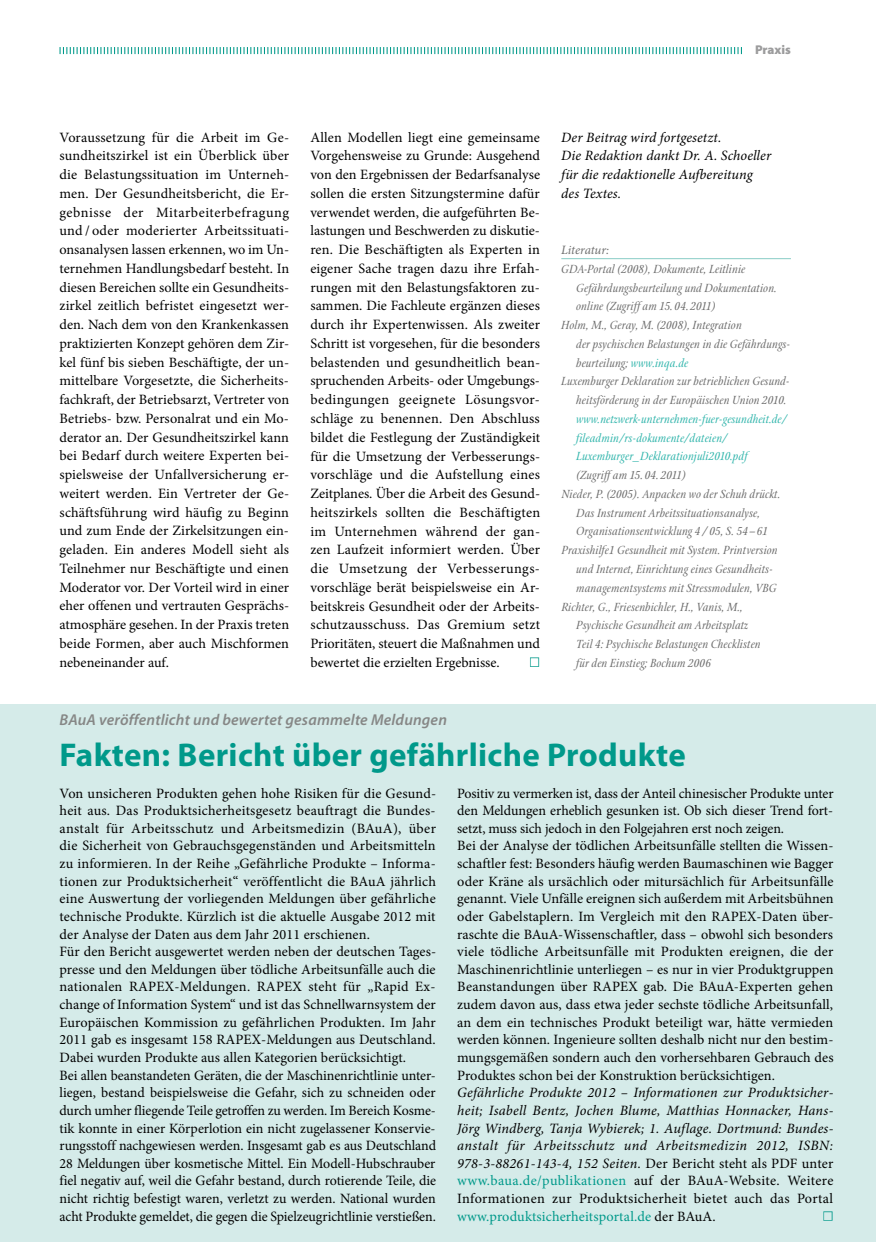
<style>
.page{position:relative;width:876px;height:1242px;background:#fff}
.page>*{position:absolute;margin:0;border:0;box-sizing:border-box;transform-origin:0 0}
.t1{font:700 33px "Myriad Pro";letter-spacing:.01em;color:#00998a}
.t2{font:27px "Minion Pro";color:#d5ebe9}
.t3{font:italic 600 15.75px "Myriad Pro";letter-spacing:.01em;color:#868786}
.t4{font:14.25px/18.8px "Minion Pro";letter-spacing:.005em;color:#000}
.t5{font:italic 14.25px/17.7px "Minion Pro";letter-spacing:.005em;color:#000}
.t6{font:italic 12.75px "Stone Print";letter-spacing:.005em;color:#6e6e6e}
.t7{font:italic 12.75px/18.8px "Stone Print";letter-spacing:.005em;color:#34b6ad}
.t8{font:italic 12.75px "Minion Pro";letter-spacing:-.01em;color:#6e6e6e}
.t9{font:900 12.75px "Myriad Pro";color:#9c9c9d}
.s1{font-size:27px;color:#fff}
.s2{color:#34b6ad}
.s3{font-style:normal}
.s4{font-style:normal;color:#00998a}
</style>
<div class="page">
<div style="left:530px;top:657px;width:9px;height:10px;border:2px solid #00998a"></div>
<hr style="left:561px;top:258px;width:230px;height:1px;background:#88ccc5">
<svg style="left:60px;top:47px;width:682px;height:7px"></svg>
<div style="left:0;top:704px;width:876px;height:538px;background:#d5ebe9"></div>
<div style="left:823px;top:1211px;width:9px;height:9px;border:2px solid #00998a"></div>
<p class="t9" style="left:755px;top:43px;width:37px">Praxis</p>
<p class="t4" style="left:60px;top:128px;width:231px;text-align:justify">Voraussetzung für die Arbeit im Ge&shy;sundheitszirkel ist ein Überblick über die Belastungssituation im Unterneh&shy;men. Der Gesundheitsbericht, die Er&shy;gebnisse der Mitarbeiterbefragung und / oder moderierter Arbeitssituati&shy;onsanalysen lassen erkennen, wo im Un&shy;ternehmen Handlungsbedarf besteht. In diesen Bereichen sollte ein Gesundheits&shy;zirkel zeitlich befristet eingesetzt wer&shy;den. Nach dem von den Krankenkassen praktizierten Konzept gehören dem Zir&shy;kel fünf bis sieben Beschäftigte, der un&shy;mittelbare Vorgesetzte, die Sicherheits&shy;fachkraft, der Betriebsarzt, Vertreter von Betriebs- bzw. Personalrat und ein Mo&shy;derator an. Der Gesundheitszirkel kann bei Bedarf durch weitere Experten bei&shy;spielsweise der Unfallversicherung er&shy;weitert werden. Ein Vertreter der Ge&shy;schäftsführung wird häufig zu Beginn und zum Ende der Zirkelsitzungen ein&shy;geladen. Ein anderes Modell sieht als Teilnehmer nur Beschäftigte und einen Moderator vor. Der Vorteil wird in einer eher offenen und vertrauten Gesprächs&shy;atmosphäre gesehen. In der Praxis treten beide Formen, aber auch Mischformen nebeneinander auf.</p>
<p class="t4" style="left:310px;top:128px;width:231px">Allen Modellen liegt eine gemeinsame Vorgehensweise zu Grunde: Ausgehend von den Ergebnissen der Bedarfsanalyse sollen die ersten Sitzungstermine dafür verwendet werden, die aufgeführten Be&shy;lastungen und Beschwerden zu diskutie&shy;ren. Die Beschäftigten als Experten in eigener Sache tragen dazu ihre Erfah&shy;rungen mit den Belastungsfaktoren zu&shy;sammen. Die Fachleute ergänzen dieses durch ihr Expertenwissen. Als zweiter Schritt ist vorgesehen, für die besonders belastenden und gesundheitlich bean&shy;spruchenden Arbeits- oder Umgebungs&shy;bedingungen geeignete Lösungsvor&shy;schläge zu benennen. Den Abschluss bildet die Festlegung der Zuständigkeit für die Umsetzung der Verbesserungs&shy;vorschläge und die Aufstellung eines Zeitplanes. Über die Arbeit des Gesund&shy;heitszirkels sollten die Beschäftigten im Unternehmen während der gan&shy;zen Laufzeit informiert werden. Über die Umsetzung der Verbesserungs&shy;vorschläge berät beispielsweise ein Ar&shy;beitskreis Gesundheit oder der Arbeits&shy;schutzausschuss. Das Gremium setzt Prioritäten, steuert die Maßnahmen und bewertet die erzielten Ergebnisse. <span class="s1">■</span></p>
<p class="t5" style="left:561px;top:128px;width:212px;line-height:18.8px">Der Beitrag wird fortgesetzt.<br>Die Redaktion dankt Dr. A. Schoeller für die redaktionelle Aufbereitung des Textes.</p>
<p class="t8" style="left:561px;top:241px;width:49px">Literatur:</p>
<p class="t6" style="left:561px;top:261px;width:186px">GDA-Portal (2008), Dokumente, Leitlinie</p>
<p class="t6" style="left:576px;top:280px;width:202px">Gefährdungsbeurteilung und Dokumentation.</p>
<p class="t6" style="left:576px;top:299px;width:141px">online (Zugriff am 15. 04. 2011)</p>
<p class="t6" style="left:561px;top:317px;width:182px">Holm, M., Geray, M. (2008), Integration</p>
<p class="t6" style="left:576px;top:336px;width:216px">der psychischen Belastungen in die Gefährdungs-</p>
<p class="t6" style="left:576px;top:355px;width:114px">beurteilung; <span class="s2">www.inqa.de</span></p>
<p class="t6" style="left:561px;top:374px;width:230px">Luxemburger Deklaration zur betrieblichen Gesund-</p>
<p class="t6" style="left:576px;top:392px;width:212px">heitsförderung in der Europäischen Union 2010.</p>
<p class="t7" style="left:576px;top:409px;width:212px">www.netzwerk-unternehmen-fuer-gesundheit.de/ fileadmin/rs-dokumente/dateien/<br>Luxemburger_Deklarationjuli2010.pdf</p>
<p class="t6" style="left:576px;top:467px;width:111px">(Zugriff am 15. 04. 2011)</p>
<p class="t6" style="left:561px;top:486px;width:221px">Nieder, P. (2005). Anpacken wo der Schuh drückt.</p>
<p class="t6" style="left:576px;top:505px;width:186px">Das Instrument Arbeitssituationsanalyse,</p>
<p class="t6" style="left:576px;top:524px;width:193px">Organisationsentwicklung 4 / 05, S. 54 – 61</p>
<p class="t6" style="left:561px;top:542px;width:218px">Praxishilfe1 Gesundheit mit System. Printversion</p>
<p class="t6" style="left:576px;top:561px;width:197px">und Internet, Einrichtung eines Gesundheits-</p>
<p class="t6" style="left:576px;top:580px;width:202px">managementsystems mit Stressmodulen, VBG</p>
<p class="t6" style="left:561px;top:599px;width:183px">Richter, G., Friesenbichler, H., Vanis, M.,</p>
<p class="t6" style="left:576px;top:618px;width:174px">Psychische Gesundheit am Arbeitsplatz</p>
<p class="t6" style="left:576px;top:636px;width:186px">Teil 4: Psychische Belastungen Checklisten</p>
<p class="t6" style="left:576px;top:655px;width:136px">für den Einstieg; Bochum 2006</p>
<p class="t3" style="left:60px;top:710px;width:389px">BAuA veröffentlicht und bewertet gesammelte Meldungen</p>
<h1 class="t1" style="left:60px;top:736px;width:628px">Fakten: Bericht über gefährliche Produkte</h1>
<p class="t4" style="left:60px;top:784px;width:378px;line-height:17.7px">Von unsicheren Produkten gehen hohe Risiken für die Gesund&shy;heit aus. Das Produktsicherheitsgesetz beauftragt die Bundes&shy;anstalt für Arbeitsschutz und Arbeitsmedizin (BAuA), über die Sicherheit von Gebrauchsgegenständen und Arbeitsmitteln zu informieren. In der Reihe „Gefährliche Produkte – Informa&shy;tionen zur Produktsicherheit“ veröffentlicht die BAuA jährlich eine Auswertung der vorliegenden Meldungen über gefährliche technische Produkte. Kürzlich ist die aktuelle Ausgabe 2012 mit der Analyse der Daten aus dem Jahr 2011 erschienen.<br>Für den Bericht ausgewertet werden neben der deutschen Tages&shy;presse und den Meldungen über tödliche Arbeitsunfälle auch die nationalen RAPEX-Meldungen. RAPEX steht für „Rapid Ex&shy;change of Information System“ und ist das Schnellwarnsystem der Europäischen Kommission zu gefährlichen Produkten. Im Jahr 2011 gab es insgesamt 158 RAPEX-Meldungen aus Deutschland.<br>Dabei wurden Produkte aus allen Kategorien berücksichtigt.<br>Bei allen beanstandeten Geräten, die der Maschinenrichtlinie unter&shy;liegen, bestand beispielsweise die Gefahr, sich zu schneiden oder durch umher fliegende Teile getroffen zu werden. Im Bereich Kosme&shy;tik konnte in einer Körperlotion ein nicht zugelassener Konservie&shy;rungsstoff nachgewiesen werden. Insgesamt gab es aus Deutschland 28 Meldungen über kosmetische Mittel. Ein Modell-Hubschrauber fiel negativ auf, weil die Gefahr bestand, durch rotierende Teile, die nicht richtig befestigt waren, verletzt zu werden. National wurden acht Produkte gemeldet, die gegen die Spielzeugrichtlinie verstießen.</p>
<p class="t4" style="left:457px;top:784px;width:378px;line-height:17.7px">Positiv zu vermerken ist, dass der Anteil chinesischer Produkte unter den Meldungen erheblich gesunken ist. Ob sich dieser Trend fort&shy;setzt, muss sich jedoch in den Folgejahren erst noch zeigen.<br>Bei der Analyse der tödlichen Arbeitsunfälle stellten die Wissen&shy;schaftler fest: Besonders häufig werden Baumaschinen wie Bagger oder Kräne als ursächlich oder mitursächlich für Arbeitsunfälle genannt. Viele Unfälle ereignen sich außerdem mit Arbeitsbühnen oder Gabelstaplern. Im Vergleich mit den RAPEX-Daten über&shy;raschte die BAuA-Wissenschaftler, dass – obwohl sich besonders viele tödliche Arbeitsunfälle mit Produkten ereignen, die der Maschinenrichtlinie unterliegen – es nur in vier Produktgruppen Beanstandungen über RAPEX gab. Die BAuA-Experten gehen zudem davon aus, dass etwa jeder sechste tödliche Arbeitsunfall, an dem ein technisches Produkt beteiligt war, hätte vermieden werden können. Ingenieure sollten deshalb nicht nur den bestim&shy;mungsgemäßen sondern auch den vorhersehbaren Gebrauch des Produktes schon bei der Konstruktion berücksichtigen.</p>
<p class="t5" style="left:457px;top:1083px;width:378px;text-align:justify">Gefährliche Produkte 2012 – Informationen zur Produktsicher&shy;heit; Isabell Bentz, Jochen Blume, Matthias Honnacker, Hans-Jörg Windberg, Tanja Wybierek; 1. Auflage. Dortmund: Bundes&shy;anstalt für Arbeitsschutz und Arbeitsmedizin 2012, ISBN:<br>978-3-88261-143-4, 152 Seiten. <span class="s3">Der Bericht steht als PDF unter </span><span class="s4">www.baua.de/publikationen</span> <span class="s3">auf der BAuA-Website. Weitere Informationen zur Produktsicherheit bietet auch das Portal </span><span class="s4">www.produktsicherheitsportal.de</span> <span class="s3">der BAuA.</span></p>
<h2 class="t2" style="left:822px;top:1196px;width:12px">■</h2>
</div>
